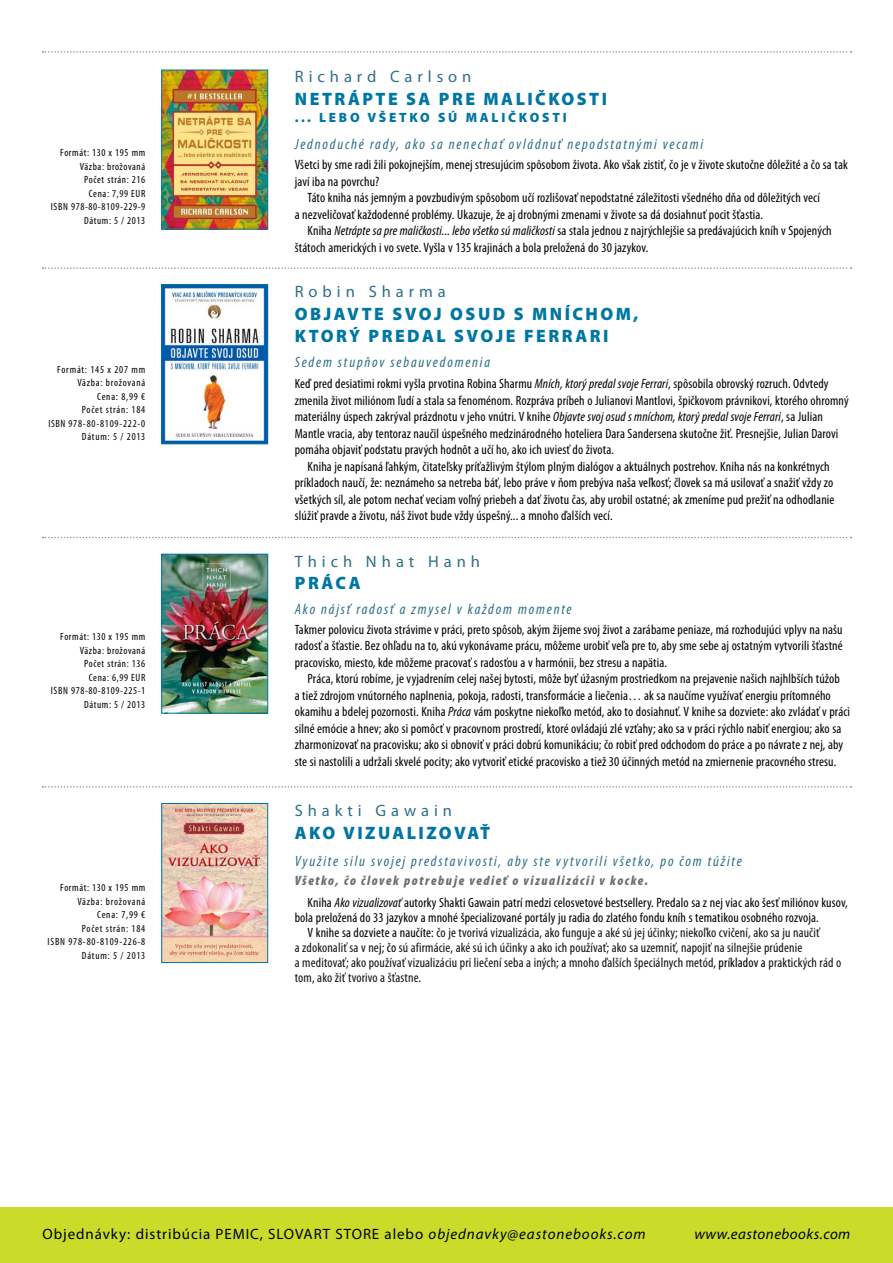
<style>
.page{position:relative;width:893px;height:1263px;background:#fff}
.page>*{position:absolute;margin:0;border:0;box-sizing:border-box;transform-origin:0 0}
.t1{font:900 18px/21.6px "Myriad Pro";letter-spacing:.14em;color:#0076a3}
.t2{font:16.5px "Myriad Pro";letter-spacing:.3em;color:#2e6f87}
.t3{font:italic condensed 15px "Myriad Pro";letter-spacing:.12em;color:#2e6f87}
.t4{font:15px "Myriad Pro";letter-spacing:.06em;color:#000}
.t5{font:italic 15px "Myriad Pro";letter-spacing:.03em;color:#000}
.t6{font:condensed 13.5px/16.5px "Myriad Pro";letter-spacing:.01em;color:#000}
.t7{font:condensed 13.5px "Myriad Pro";letter-spacing:.01em;color:#141413}
.t8{font:italic 900 condensed 13.5px "Myriad Pro";letter-spacing:.12em;color:#6d6f71}
.t9{font:900 13.5px "Myriad Pro";letter-spacing:.21em;color:#0076a3}
.t10{font:condensed 10.5px/13.5px "Myriad Pro";letter-spacing:.06em;color:#000;text-align:right}
.s1{font-style:italic}
.s2{color:#000}
</style>
<div class="page">
<div style="left:0;top:1207px;width:893px;height:56px;background:#cadb2a"></div>
<img style="left:163px;top:72px;width:103px;height:155px">
<div style="left:161px;top:70px;width:107px;height:159px;border:1px solid #0076a3"></div>
<img style="left:163px;top:556px;width:103px;height:155px">
<div style="left:161px;top:554px;width:107px;height:159px;border:1px solid #0076a3"></div>
<img style="left:163px;top:286px;width:103px;height:156px">
<div style="left:161px;top:284px;width:107px;height:160px;border:1px solid #0076a3"></div>
<img style="left:163px;top:805px;width:103px;height:156px">
<div style="left:161px;top:803px;width:107px;height:160px;border:1px solid #0076a3"></div>
<svg style="left:43px;top:51px;width:808px;height:2px"></svg>
<svg style="left:43px;top:537px;width:808px;height:1px"></svg>
<svg style="left:43px;top:267px;width:808px;height:2px"></svg>
<svg style="left:43px;top:786px;width:808px;height:2px"></svg>
<p class="t2" style="left:295px;top:67px;width:178px">Richard Carlson</p>
<p class="t10" style="left:51px;top:146px;width:96px">Formát: 130 x 195 mm<br>Väzba: brožovaná<br>Počet strán: 216<br>Cena: 7,99 EUR<br>ISBN 978-80-8109-229-9<br>Dátum: 5 / 2013</p>
<p class="t10" style="left:48px;top:362px;width:98px">Formát: 145 x 207 mm<br>Väzba: brožovaná<br>Cena: 8,99 €<br>Počet strán: 184<br>ISBN 978-80-8109-222-0<br>Dátum: 5 / 2013</p>
<p class="t10" style="left:51px;top:630px;width:96px">Formát: 130 x 195 mm<br>Väzba: brožovaná<br>Počet strán: 136<br>Cena: 6,99 EUR<br>ISBN 978-80-8109-225-1<br>Dátum: 5 / 2013</p>
<p class="t10" style="left:48px;top:881px;width:99px">Formát: 130 x 195 mm<br>Väzba: brožovaná<br>Cena: 7,99 €<br>Počet strán: 184<br>ISBN 978-80-8109-226-8<br>Dátum: 5 / 2013</p>
<h1 class="t1" style="left:295px;top:89px;width:314px">NETRÁPTE SA PRE MALIČKOSTI</h1>
<p class="t9" style="left:295px;top:110px;width:273px">... LEBO VŠETKO SÚ MALIČKOSTI</p>
<p class="t3" style="left:295px;top:135px;width:410px">Jednoduché rady, ako sa nenechať ovládnuť nepodstatnými vecami</p>
<p class="t6" style="left:295px;top:156px;width:555px">Všetci by sme radi žili pokojnejším, menej stresujúcim spôsobom života. Ako však zistiť, čo je v živote skutočne dôležité a čo sa tak</p>
<p class="t6" style="left:295px;top:173px;width:86px">javí iba na povrchu?</p>
<p class="t6" style="left:307px;top:189px;width:514px">Táto kniha nás jemným a povzbudivým spôsobom učí rozlišovať nepodstatné záležitosti všedného dňa od dôležitých vecí</p>
<p class="t6" style="left:295px;top:206px;width:470px">a nezveličovať každodenné problémy. Ukazuje, že aj drobnými zmenami v živote sa dá dosiahnuť pocit šťastia.</p>
<p class="t6" style="left:307px;top:222px;width:526px">Kniha <span class="s1">Netrápte sa pre maličkosti... lebo všetko sú maličkosti</span> sa stala jednou z najrýchlejšie sa predávajúcich kníh v Spojených</p>
<p class="t6" style="left:295px;top:239px;width:355px">štátoch amerických i vo svete. Vyšla v 135 krajinách a bola preložená do 30 jazykov.</p>
<p class="t2" style="left:295px;top:282px;width:153px">Robin Sharma</p>
<h1 class="t1" style="left:295px;top:303px;width:345px">OBJAVTE SVOJ OSUD S MNÍCHOM,<br>KTORÝ PREDAL SVOJE FERRARI</h1>
<p class="t3" style="left:295px;top:353px;width:197px">Sedem stupňov sebauvedomenia</p>
<p class="t6" style="left:295px;top:376px;width:555px">Keď pred desiatimi rokmi vyšla prvotina Robina Sharmu <span class="s1">Mních, ktorý predal svoje Ferrari</span>, spôsobila obrovský rozruch. Odvtedy zmenila život miliónom ľudí a stala sa fenoménom. Rozpráva príbeh o Julianovi Mantlovi, špičkovom právnikovi, ktorého ohromný materiálny úspech zakrýval prázdnotu v jeho vnútri. V knihe <span class="s1">Objavte svoj osud s mníchom, ktorý predal svoje Ferrari</span>, sa Julian Mantle vracia, aby tentoraz naučil úspešného medzinárodného hoteliera Dara Sandersena skutočne žiť. Presnejšie, Julian Darovi pomáha objaviť podstatu pravých hodnôt a učí ho, ako ich uviesť do života.</p>
<p class="t6" style="left:295px;top:458px;width:541px;text-indent:13px">Kniha je napísaná ľahkým, čitateľsky príťažlivým štýlom plným dialógov a aktuálnych postrehov. Kniha nás na konkrétnych príkladoch naučí, že: neznámeho sa netreba báť, lebo práve v ňom prebýva naša veľkosť; človek sa má usilovať a snažiť vždy zo všetkých síl, ale potom nechať veciam voľný priebeh a dať životu čas, aby urobil ostatné; ak zmeníme pud prežiť na odhodlanie slúžiť pravde a životu, náš život bude vždy úspešný... a mnoho ďalších vecí.</p>
<p class="t2" style="left:295px;top:551px;width:187px">Thich Nhat Hanh</p>
<h1 class="t1" style="left:295px;top:573px;width:67px">PRÁCA</h1>
<p class="t3" style="left:295px;top:600px;width:278px">Ako nájsť radosť a zmysel v každom momente</p>
<p class="t6" style="left:295px;top:621px;width:549px;text-align:justify">Takmer polovicu života strávime v práci, preto spôsob, akým žijeme svoj život a zarábame peniaze, má rozhodujúci vplyv na našu radosť a šťastie. Bez ohľadu na to, akú vykonávame prácu, môžeme urobiť veľa pre to, aby sme sebe aj ostatným vytvorili šťastné pracovisko, miesto, kde môžeme pracovať s radosťou a v harmónii, bez stresu a napätia.</p>
<p class="t6" style="left:295px;top:670px;width:557px;text-indent:13px">Práca, ktorú robíme, je vyjadrením celej našej bytosti, môže byť úžasným prostriedkom na prejavenie našich najhlbších túžob<br>a tiež zdrojom vnútorného naplnenia, pokoja, radosti, transformácie a liečenia… ak sa naučíme využívať energiu prítomného okamihu a bdelej pozornosti. Kniha <span class="s1">Práca</span> vám poskytne niekoľko metód, ako to dosiahnuť. V knihe sa dozviete: ako zvládať v práci silné emócie a hnev; ako si pomôcť v pracovnom prostredí, ktoré ovládajú zlé vzťahy; ako sa v práci rýchlo nabiť energiou; ako sa zharmonizovať na pracovisku; ako si obnoviť v práci dobrú komunikáciu; čo robiť pred odchodom do práce a po návrate z nej, aby ste si nastolili a udržali skvelé pocity; ako vytvoriť etické pracovisko a tiež 30 účinných metód na zmiernenie pracovného stresu.</p>
<p class="t2" style="left:295px;top:800px;width:159px">Shakti Gawain</p>
<h1 class="t1" style="left:295px;top:822px;width:197px">AKO VIZUALIZOVAŤ</h1>
<p class="t3" style="left:295px;top:852px;width:449px">Využite silu svojej predstavivosti, aby ste vytvorili všetko, po čom túžite</p>
<p class="t8" style="left:295px;top:871px;width:355px">Všetko, čo človek potrebuje vedieť o vizualizácii v kocke.</p>
<p class="t6" style="left:308px;top:894px;width:542px">Kniha <span class="s1">Ako vizualizovať</span> autorky Shakti Gawain patrí medzi celosvetové bestsellery. Predalo sa z nej viac ako šesť miliónov kusov,</p>
<p class="t6" style="left:295px;top:909px;width:525px">bola preložená do 33 jazykov a mnohé špecializované portály ju radia do zlatého fondu kníh s tematikou osobného rozvoja.</p>
<p class="t7" style="left:308px;top:924px;width:514px"><span class="s2">V knihe sa dozviete a naučíte:</span> čo je tvorivá vizualizácia, ako funguje a aké sú jej účinky<span class="s2">;</span> niekoľko cvičení, ako sa ju naučiť</p>
<p class="t7" style="left:295px;top:939px;width:509px">a zdokonaliť sa v ne<span class="s2">j; čo</span> sú afirmácie, aké sú ich účinky a ako ich používať<span class="s2">;</span> ako sa uzemniť, napojiť na silnejšie prúdenie</p>
<p class="t7" style="left:295px;top:954px;width:548px">a meditovať<span class="s2">;</span> ako používať vizualizáciu pri liečení seba a iných<span class="s2">; a</span> mnoho ďalších špeciálnych metód<span class="s2">, príkladov a</span> praktických rád o</p>
<p class="t7" style="left:295px;top:969px;width:128px">tom, ako žiť tvorivo a šťastne<span class="s2">.</span></p>
<p class="t4" style="left:43px;top:1225px;width:604px">Objednávky: distribúcia PEMIC, SLOVART STORE alebo <span class="s1">objednavky@eastonebooks.com</span></p>
<p class="t5" style="left:694px;top:1225px;width:158px">www.eastonebooks.com</p>
</div>
